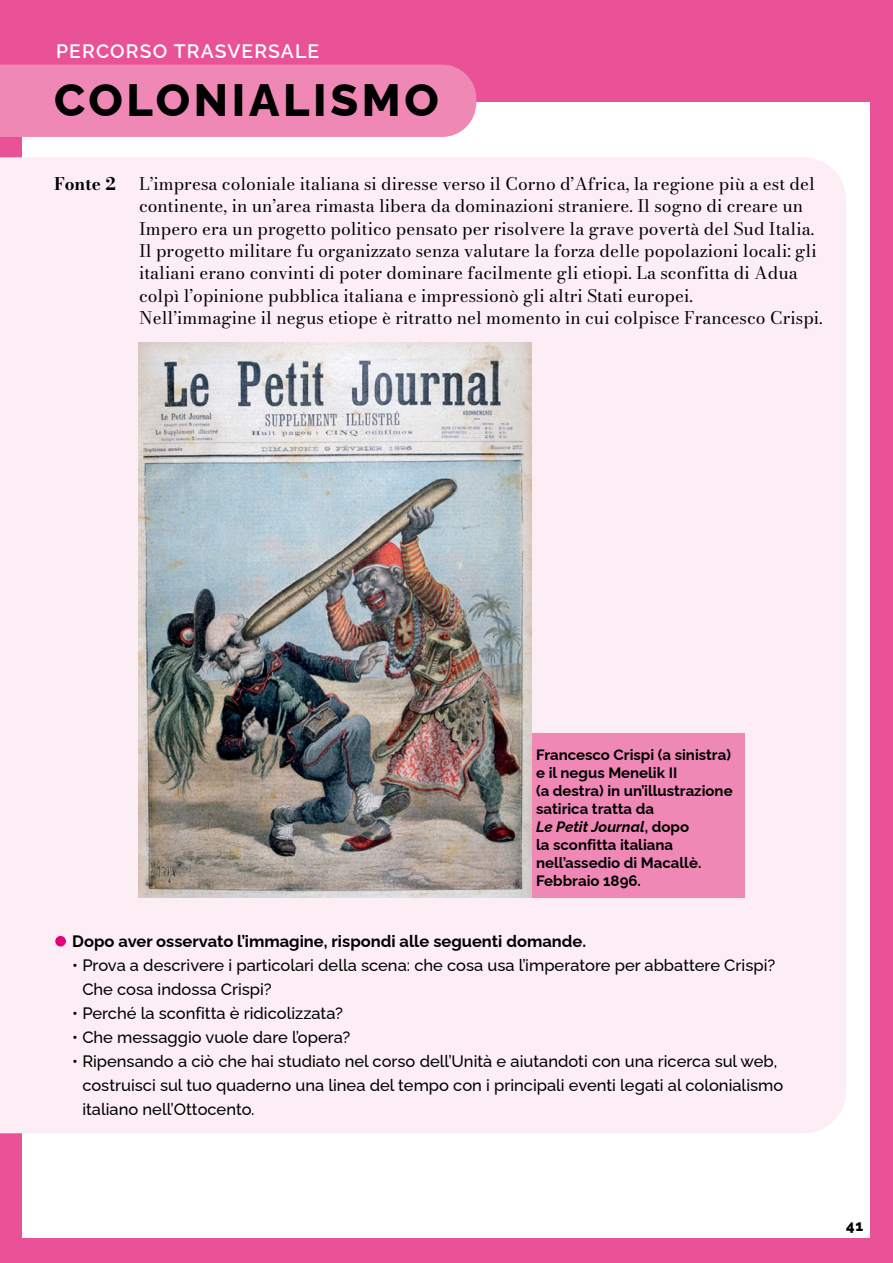
<style>
.page{position:relative;width:893px;height:1263px;background:#ea5297}
.page>*{position:absolute;margin:0;border:0;box-sizing:border-box;transform-origin:0 0}
.t1{font:800 45.3px "Raleway";letter-spacing:.08em;color:#000}
.t2{font:600 19.5px "Raleway";letter-spacing:.06em;color:#fff}
.t3{font:17.25px/22.5px "Bodoni Moda 9 pt";color:#000}
.t4{font:700 17.25px "Bodoni Moda 9 pt";color:#000}
.t5{font:500 16.5px/24px "Raleway";color:#000}
.t6{font:700 16.5px "Raleway";color:#000}
.t7{font:700 15px/18px "Raleway";color:#000}
.t8{font:800 15px "Raleway";color:#000}
.s1{font-style:italic}
</style>
<div class="page">
<div style="left:23px;top:102px;width:847px;height:1136px;background:#fff"></div>
<div style="left:0;top:65px;width:476px;height:72px;background:#f088b6"></div>
<div style="left:0;top:157px;width:846px;height:976px;background:#fdeef6"></div>
<div style="left:55px;top:936px;width:11px;height:10px;background:#e6007d;border-radius:50%"></div>
<img style="left:138px;top:342px;width:393px;height:556px">
<div style="left:532px;top:733px;width:212px;height:165px;background:#f088b6"></div>
<p class="t2" style="left:56px;top:36px;width:265px">PERCORSO TRASVERSALE</p>
<h1 class="t1" style="left:54px;top:64px;width:386px">COLONIALISMO</h1>
<p class="t4" style="left:54px;top:171px;width:63px">Fonte 2</p>
<p class="t3" style="left:139px;top:172px;width:685px">L’impresa coloniale italiana si diresse verso il Corno d’Africa, la regione più a est del continente, in un’area rimasta libera da dominazioni straniere. Il sogno di creare un Impero era un progetto politico pensato per risolvere la grave povertà del Sud Italia.<br>Il progetto militare fu organizzato senza valutare la forza delle popolazioni locali: gli italiani erano convinti di poter dominare facilmente gli etiopi. La sconfitta di Adua colpì l’opinione pubblica italiana e impressionò gli altri Stati europei.<br>Nell’immagine il negus etiope è ritratto nel momento in cui colpisce Francesco Crispi.</p>
<p class="t7" style="left:536px;top:744px;width:198px">Francesco Crispi (a sinistra) e il negus Menelik II<br>(a destra) in un’illustrazione satirica tratta da<br><span class="s1">Le Petit Journal</span>, dopo<br>la sconfitta italiana nell’assedio di Macallè.<br>Febbraio 1896.</p>
<p class="t6" style="left:72px;top:928px;width:515px">Dopo aver osservato l’immagine, rispondi alle seguenti domande.</p>
<p class="t5" style="left:82px;top:951px;width:694px;text-indent:-10px">• Prova a descrivere i particolari della scena: che cosa usa l’imperatore per abbattere Crispi?<br>Che cosa indossa Crispi?</p>
<p class="t5" style="left:72px;top:999px;width:272px">• Perché la sconfitta è ridicolizzata?</p>
<p class="t5" style="left:72px;top:1023px;width:280px">• Che messaggio vuole dare l’opera?</p>
<p class="t5" style="left:82px;top:1047px;width:702px;text-indent:-10px">• Ripensando a ciò che hai studiato nel corso dell’Unità e aiutandoti con una ricerca sul web, costruisci sul tuo quaderno una linea del tempo con i principali eventi legati al colonialismo italiano nell’Ottocento.</p>
<p class="t8" style="left:846px;top:1213px;width:19px">41</p>
</div>
